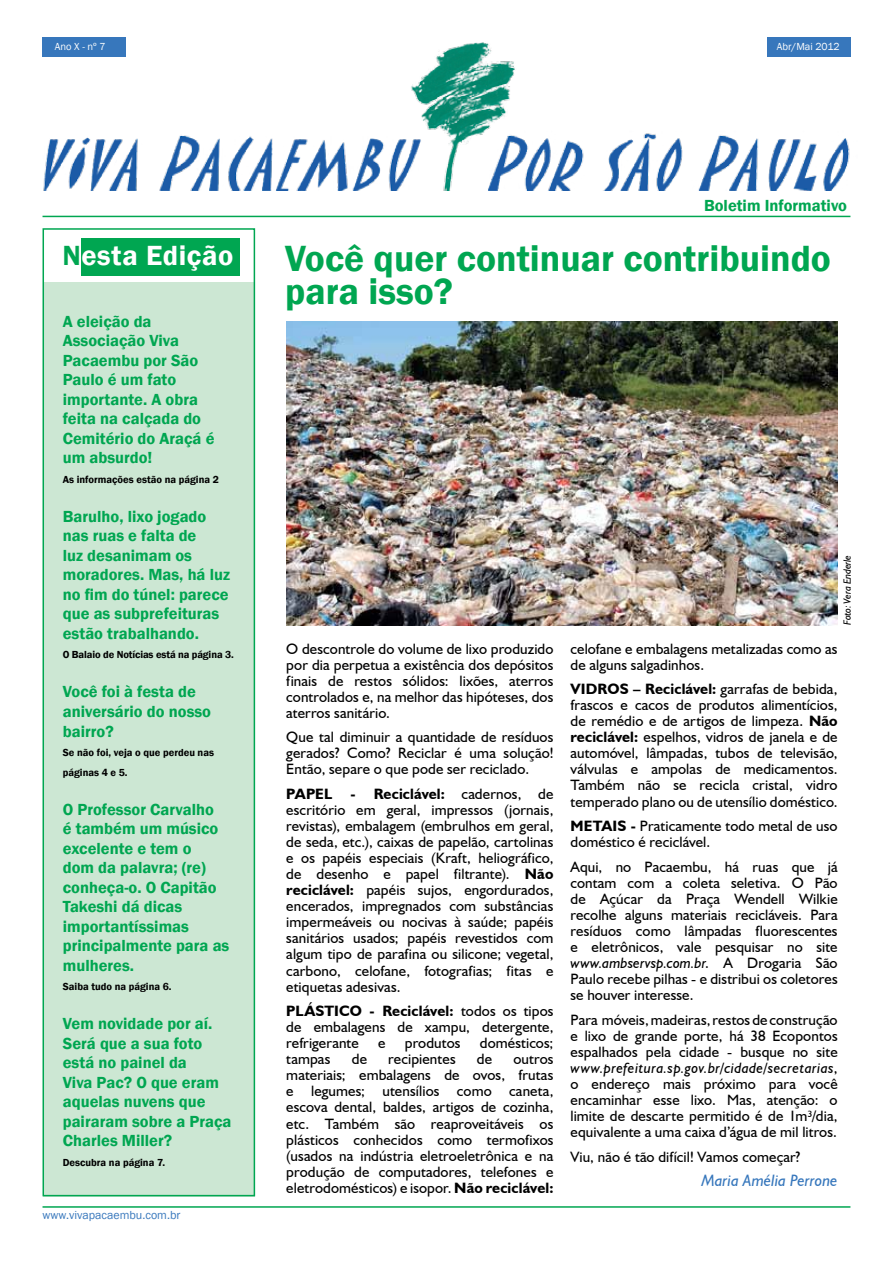
<style>
.page{position:relative;width:893px;height:1263px;background:#fff}
.page>*{position:absolute;margin:0;border:0;box-sizing:border-box;transform-origin:0 0}
.t1{font:600 37.5px/33px "Franklin Gothic";color:#00a651}
.t2{font:600 28.5px "Franklin Gothic";letter-spacing:.02em;color:#fff}
.t3{font:600 16.5px/19.5px "Franklin Gothic";color:#00a651}
.t4{font:italic 16.5px "Humanist 521 BT";letter-spacing:-.005em;color:#3777bc}
.t5{font:15px/16px "Humanist 521 BT";letter-spacing:.01em;color:#000;text-align:justify}
.t6{font:12px "Franklin Gothic";color:#3777bc}
.t7{font:600 10.5px/19.5px "Franklin Gothic";color:#000}
.t8{font:10.5px "Franklin Gothic";color:#fff}
.t9{font:italic 10.5px "Humanist 521 BT";letter-spacing:-.02em;color:#000}
.s1{color:#00a651}
.s2{font-weight:700}
.s3{font-style:italic}
</style>
<div class="page">
<img style="left:42px;top:37px;width:809px;height:153px">
<div style="left:43px;top:37px;width:83px;height:20px;background:#3777bc"></div>
<div style="left:767px;top:37px;width:83px;height:20px;background:#3777bc"></div>
<hr style="left:43px;top:216px;width:807px;height:1px;background:#00a651">
<hr style="left:43px;top:1206px;width:807px;height:2px;background:#00a651">
<div style="left:43px;top:282px;width:212px;height:914px;background:#cce7d3"></div>
<div style="left:81px;top:238px;width:158px;height:38px;background:#00a651"></div>
<div style="left:43px;top:228px;width:212px;height:968px;border:2px solid #00a651"></div>
<img style="left:286px;top:321px;width:552px;height:304px">
<p class="t8" style="left:55px;top:40px;width:52px">Ano X - nº 7</p>
<p class="t8" style="left:777px;top:40px;width:64px">Abr/Mai 2012</p>
<h2 class="t2" style="left:62px;top:238px;width:172px"><span class="s1">N</span>esta Edição</h2>
<p class="t3" style="left:63px;top:312px;width:153px">A eleição da<br>Associação Viva<br>Pacaembu por São<br>Paulo é um fato importante. A obra feita na calçada do<br>Cemitério do Araçá é um absurdo!</p>
<p class="t7" style="left:63px;top:470px;width:158px">As informações estão na página 2</p>
<p class="t3" style="left:63px;top:507px;width:169px">Barulho, lixo jogado nas ruas e falta de<br>luz desanimam os moradores. Mas, há luz no fim do túnel: parece que as subprefeituras estão trabalhando.</p>
<p class="t7" style="left:63px;top:645px;width:172px">O Balaio de Notícias está na página 3.</p>
<p class="t3" style="left:63px;top:682px;width:150px">Você foi à festa de aniversário do nosso bairro?</p>
<p class="t7" style="left:63px;top:743px;width:153px">Se não foi, veja o que perdeu nas páginas 4 e 5.</p>
<p class="t3" style="left:63px;top:799px;width:168px">O Professor Carvalho<br>é também um músico excelente e tem o<br>dom da palavra; (re) conheça-o. O Capitão<br>Takeshi dá dicas importantíssimas principalmente para as mulheres.</p>
<p class="t7" style="left:63px;top:977px;width:110px">Saiba tudo na página 6.</p>
<p class="t3" style="left:63px;top:1014px;width:170px">Vem novidade por aí.<br>Será que a sua foto está no painel da<br>Viva Pac? O que eram aquelas nuvens que pairaram sobre a Praça<br>Charles Miller?</p>
<p class="t7" style="left:63px;top:1152px;width:104px">Descubra na página 7.</p>
<p class="t6" style="left:43px;top:1208px;width:139px">www.vivapacaembu.com.br</p>
<p class="t3" style="left:704px;top:196px;width:145px">Boletim Informativo</p>
<h1 class="t1" style="left:285px;top:242px;width:547px">Você quer continuar contribuindo para isso?</h1>
<p class="t9" style="left:841px;top:625px;width:72px;rotate:-90deg">Foto: Vera Enderle</p>
<p class="t5" style="left:286px;top:640px;width:269px">O descontrole do volume de lixo produzido por dia perpetua a existência dos depósitos finais de restos sólidos: lixões, aterros controlados e, na melhor das hipóteses, dos aterros sanitário.</p>
<p class="t5" style="left:286px;top:729px;width:269px">Que tal diminuir a quantidade de resíduos gerados? Como? Reciclar é uma solução!<br>Então, separe o que pode ser reciclado.</p>
<p class="t5" style="left:286px;top:785px;width:269px"><span class="s2">PAPEL - Reciclável:</span> cadernos, de escritório em geral, impressos (jornais, revistas), embalagem (embrulhos em geral, de seda, etc.), caixas de papelão, cartolinas e os papéis especiais (Kraft, heliográfico, de desenho e papel filtrante). <span class="s2">Não reciclável:</span> papéis sujos, engordurados, encerados, impregnados com substâncias impermeáveis ou nocivas à saúde; papéis sanitários usados; papéis revestidos com algum tipo de parafina ou silicone; vegetal, carbono, celofane, fotografias; fitas e etiquetas adesivas.</p>
<p class="t5" style="left:286px;top:1003px;width:269px"><span class="s2">PLÁSTICO - Reciclável:</span> todos os tipos de embalagens de xampu, detergente, refrigerante</p>
<p class="t5" style="left:378px;top:1035px;width:9px">e</p>
<p class="t5" style="left:405px;top:1035px;width:57px">produtos</p>
<p class="t5" style="left:480px;top:1035px;width:75px">domésticos;</p>
<p class="t5" style="left:286px;top:1051px;width:46px">tampas</p>
<p class="t5" style="left:352px;top:1051px;width:17px">de</p>
<p class="t5" style="left:388px;top:1051px;width:69px">recipientes</p>
<p class="t5" style="left:477px;top:1051px;width:17px">de</p>
<p class="t5" style="left:286px;top:1051px;width:269px;text-indent:227px">outros materiais; embalagens de ovos, frutas e legumes; utensílios como caneta, escova dental, baldes, artigos de cozinha, etc. Também são reaproveitáveis os plásticos conhecidos como termofixos (usados na indústria eletroeletrônica e na produção de computadores, telefones e eletrodomésticos) e isopor. <span class="s2">Não reciclável:</span></p>
<p class="t5" style="left:570px;top:640px;width:269px">celofane e embalagens metalizadas como as de alguns salgadinhos.</p>
<p class="t5" style="left:570px;top:681px;width:269px"><span class="s2">VIDROS – Reciclável:</span> garrafas de bebida, frascos e cacos de produtos alimentícios, de remédio e de artigos de limpeza. <span class="s2">Não reciclável:</span> espelhos, vidros de janela e de automóvel, lâmpadas, tubos de televisão, válvulas e ampolas de medicamentos.<br>Também não se recicla cristal, vidro temperado plano ou de utensílio doméstico.</p>
<p class="t5" style="left:570px;top:818px;width:269px"><span class="s2">METAIS -</span> Praticamente todo metal de uso doméstico é reciclável.</p>
<p class="t5" style="left:570px;top:858px;width:269px">Aqui, no Pacaembu, há ruas que já contam com a coleta seletiva. O Pão de Açúcar da Praça Wendell Wilkie recolhe alguns materiais recicláveis. Para resíduos como lâmpadas fluorescentes e eletrônicos, vale pesquisar no site <span class="s3">www.ambservsp.com.br</span>. A Drogaria São Paulo recebe pilhas - e distribui os coletores se houver interesse.</p>
<p class="t5" style="left:570px;top:1011px;width:269px">Para móveis, madeiras, restos de construção e lixo de grande porte, há 38 Ecopontos espalhados pela cidade - busque no site <span class="s3">www.prefeitura.sp.gov.br/cidade/secretarias</span>, o endereço mais próximo para você encaminhar esse lixo. Mas, atenção: o limite de descarte permitido é de 1m³/dia, equivalente a uma caixa d’água de mil litros.</p>
<p class="t5" style="left:570px;top:1148px;width:231px">Viu, não é tão difícil! Vamos começar?</p>
<p class="t4" style="left:701px;top:1170px;width:138px">Maria Amélia Perrone</p>
</div>
